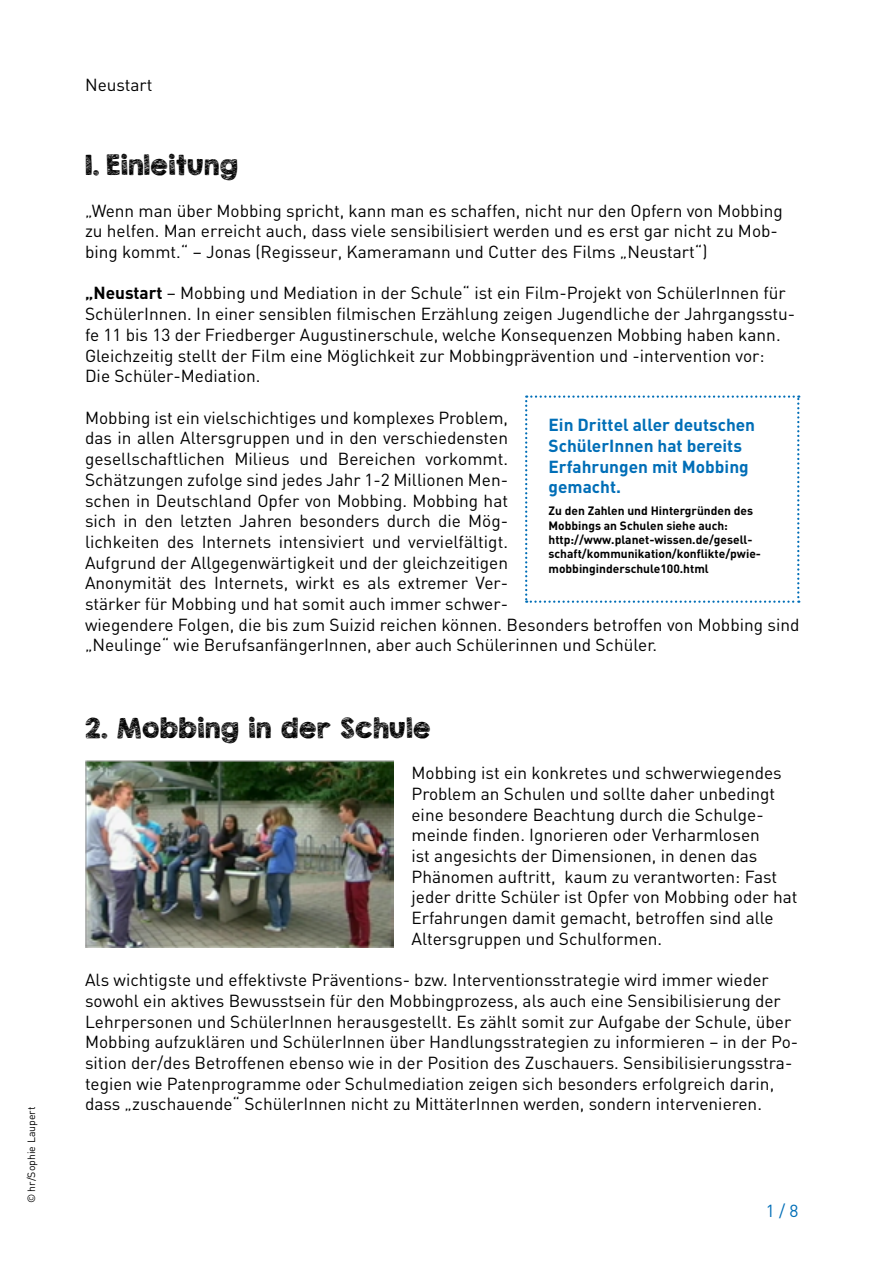
<style>
.page{position:relative;width:893px;height:1263px;background:#fff}
.page>*{position:absolute;margin:0;border:0;box-sizing:border-box;transform-origin:0 0}
.t1{font:27px "KG Broken Vessels Sketch";letter-spacing:.01em;color:#000}
.t2{font:17.25px/20.7px "DIN";color:#000}
.t3{font:700 17.25px/20.7px "DIN";color:#006eb7}
.t4{font:17.25px "DIN";color:#006eb7}
.t5{font:700 12px/14.4px "DIN";color:#000}
.t6{font:10.5px "DIN";color:#000}
.s1{font-weight:700}
</style>
<div class="page">
<img style="left:86px;top:761px;width:308px;height:186px">
<svg style="left:525px;top:395px;width:274px;height:208px"></svg>
<p class="t6" style="left:25px;top:1203px;width:98px;rotate:-90deg">© hr/Sophie Laupert</p>
<p class="t2" style="left:85px;top:74px;width:69px">Neustart</p>
<h1 class="t1" style="left:85px;top:149px;width:155px">1. Einleitung</h1>
<p class="t2" style="left:85px;top:200px;width:699px">„Wenn man über Mobbing spricht, kann man es schaffen, nicht nur den Opfern von Mobbing zu helfen. Man erreicht auch, dass viele sensibilisiert werden und es erst gar nicht zu Mob&shy;bing kommt.“ – Jonas (Regisseur, Kameramann und Cutter des Films „Neustart“)</p>
<p class="t2" style="left:85px;top:283px;width:712px"><span class="s1">„Neustart</span> – Mobbing und Mediation in der Schule“ ist ein Film-Projekt von SchülerInnen für SchülerInnen. In einer sensiblen filmischen Erzählung zeigen Jugendliche der Jahrgangsstu&shy;fe 11 bis 13 der Friedberger Augustinerschule, welche Konsequenzen Mobbing haben kann.<br>Gleichzeitig stellt der Film eine Möglichkeit zur Mobbingprävention und -intervention vor:<br>Die Schüler-Mediation.</p>
<p class="t2" style="left:85px;top:407px;width:716px">Mobbing ist ein vielschichtiges und komplexes Problem,<br>das in allen Altersgruppen und in den verschiedensten<br>gesellschaftlichen Milieus und Bereichen vorkommt.<br>Schätzungen zufolge sind jedes Jahr 1-2 Millionen Men-<br>schen in Deutschland Opfer von Mobbing. Mobbing hat<br>sich in den letzten Jahren besonders durch die Mög-<br>lichkeiten des Internets intensiviert und vervielfältigt.<br>Aufgrund der Allgegenwärtigkeit und der gleichzeitigen<br>Anonymität des Internets, wirkt es als extremer Ver-<br>stärker für Mobbing und hat somit auch immer schwer-<br>wiegendere Folgen, die bis zum Suizid reichen können. Besonders betroffen von Mobbing sind „Neulinge“ wie BerufsanfängerInnen, aber auch Schülerinnen und Schüler.</p>
<p class="t3" style="left:549px;top:414px;width:208px">Ein Drittel aller deutschen<br>SchülerInnen hat bereits<br>Erfahrungen mit Mobbing gemacht.</p>
<p class="t5" style="left:549px;top:503px;width:214px">Zu den Zahlen und Hintergründen des Mobbings an Schulen siehe auch: http://www.planet-wissen.de/gesell&shy;schaft/kommunikation/konflikte/pwie&shy;mobbinginderschule100.html</p>
<h1 class="t1" style="left:85px;top:711px;width:347px">2. Mobbing in der Schule</h1>
<p class="t2" style="left:411px;top:762px;width:388px">Mobbing ist ein konkretes und schwerwiegendes Problem an Schulen und sollte daher unbedingt eine besondere Beachtung durch die Schulge&shy;meinde finden. Ignorieren oder Verharmlosen<br>ist angesichts der Dimensionen, in denen das Phänomen auftritt, kaum zu verantworten: Fast jeder dritte Schüler ist Opfer von Mobbing oder hat Erfahrungen damit gemacht, betroffen sind alle Altersgruppen und Schulformen.</p>
<p class="t2" style="left:85px;top:969px;width:715px">Als wichtigste und effektivste Präventions- bzw. Interventionsstrategie wird immer wieder sowohl ein aktives Bewusstsein für den Mobbingprozess, als auch eine Sensibilisierung der Lehrpersonen und SchülerInnen herausgestellt. Es zählt somit zur Aufgabe der Schule, über Mobbing aufzuklären und SchülerInnen über Handlungsstrategien zu informieren – in der Po&shy;sition der/des Betroffenen ebenso wie in der Position des Zuschauers. Sensibilisierungsstra&shy;tegien wie Patenprogramme oder Schulmediation zeigen sich besonders erfolgreich darin, dass „zuschauende“ SchülerInnen nicht zu MittäterInnen werden, sondern intervenieren.</p>
<p class="t4" style="left:766px;top:1200px;width:34px">1 / 8</p>
</div>
